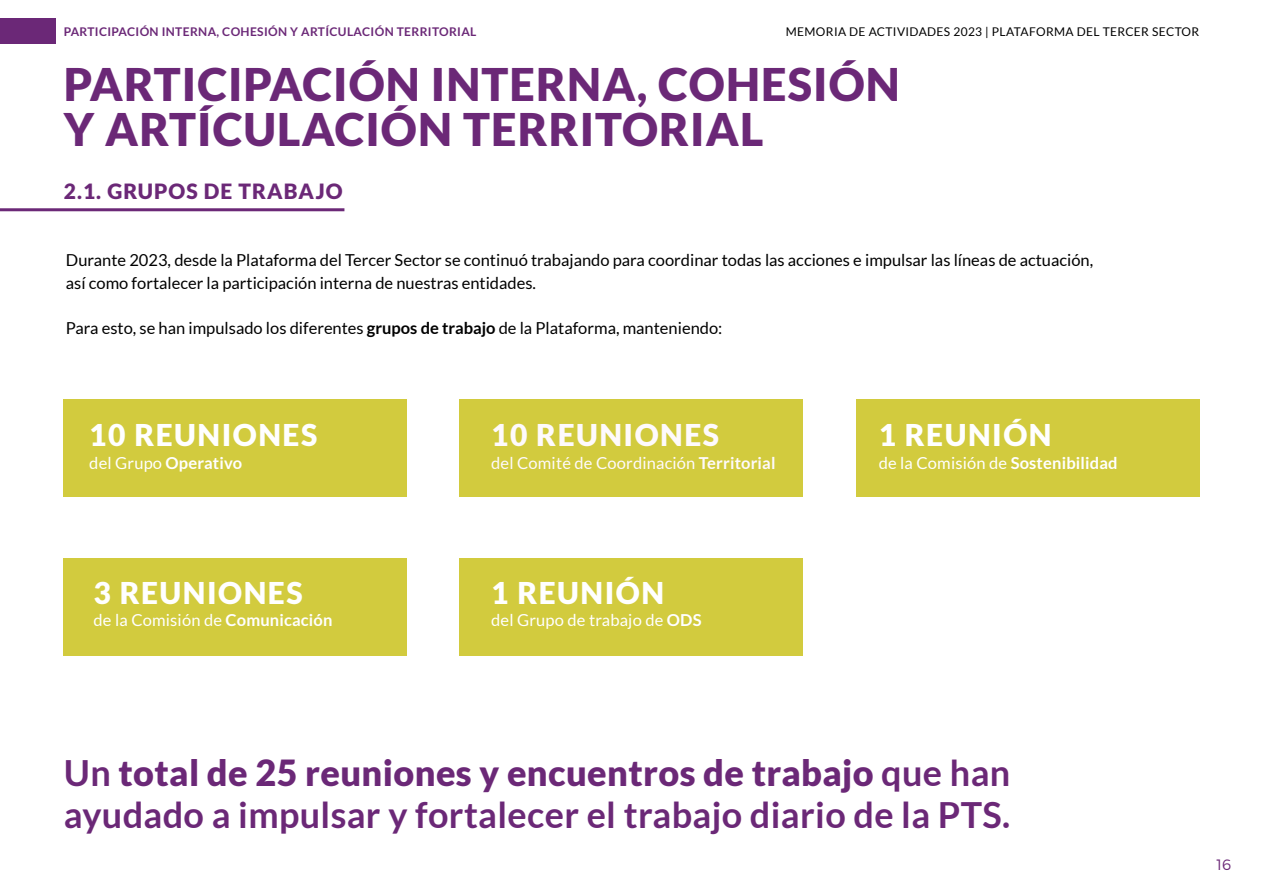
<style>
.page{position:relative;width:1263px;height:893px;background:#fff}
.page>*{position:absolute;margin:0;border:0;box-sizing:border-box;transform-origin:0 0}
.t1{font:900 45px/45px "Lato";letter-spacing:.025em;color:#6b2877}
.t2{font:700 36px/42px "Lato";letter-spacing:.01em;color:#6b2877}
.t3{font:900 30px "Lato";letter-spacing:.05em;color:#fff}
.t4{font:900 30px "Lato";letter-spacing:.05em;color:#fefafc}
.t5{font:900 21px "Lato";letter-spacing:.05em;color:#6b2877}
.t6{font:16.5px/22.5px "Lato";color:#000}
.t7{font:16.5px "Lato";letter-spacing:.01em;color:#fff}
.t8{font:16.5px "Lato";letter-spacing:.01em;color:#fefafc}
.t9{font:700 16.5px "Lato";letter-spacing:.01em;color:#fff}
.t10{font:300 15px "Montserrat";color:#6b2877}
.t11{font:700 12px "Lato";letter-spacing:.03em;color:#6b2877}
.t12{font:12px "Lato";letter-spacing:.03em;color:#000}
.s1{font-weight:700}
.s2{font-weight:400}
.s3{font-weight:900}
</style>
<div class="page">
<div style="left:0;top:18px;width:55px;height:26px;background:#6b2877"></div>
<div style="left:64px;top:558px;width:343px;height:98px;background:#d2cb3e"></div>
<div style="left:460px;top:558px;width:343px;height:98px;background:#d2cb3e"></div>
<div style="left:64px;top:399px;width:343px;height:98px;background:#d2cb3e"></div>
<div style="left:460px;top:399px;width:343px;height:98px;background:#d2cb3e"></div>
<div style="left:856px;top:399px;width:343px;height:98px;background:#d2cb3e"></div>
<hr style="left:0;top:208px;width:344px;height:3px;background:#6b2877">
<p class="t11" style="left:64px;top:25px;width:414px">PARTICIPACIÓN INTERNA, COHESIÓN Y ARTÍCULACIÓN TERRITORIAL</p>
<p class="t12" style="left:786px;top:25px;width:415px">MEMORIA DE ACTIVIDADES 2023 | PLATAFORMA DEL TERCER SECTOR</p>
<h1 class="t1" style="left:64px;top:61px;width:838px">PARTICIPACIÓN INTERNA, COHESIÓN<br>Y ARTÍCULACIÓN TERRITORIAL</h1>
<p class="t5" style="left:64px;top:179px;width:280px">2.1. GRUPOS DE TRABAJO</p>
<p class="t6" style="left:66px;top:249px;width:1029px">Durante 2023, desde la Plataforma del Tercer Sector se continuó trabajando para coordinar todas las acciones e impulsar las líneas de actuación, así como fortalecer la participación interna de nuestras entidades.</p>
<p class="t6" style="left:66px;top:316px;width:658px">Para esto, se han impulsado los diferentes <span class="s1">grupos de trabajo</span> de la Plataforma, manteniendo:</p>
<h3 class="t3" style="left:89px;top:418px;width:229px">10 REUNIONES</h3>
<p class="t9" style="left:89px;top:453px;width:154px"><span class="s2">del Grupo</span> Operativo</p>
<h3 class="t3" style="left:94px;top:575px;width:211px">3 REUNIONES</h3>
<p class="t7" style="left:94px;top:611px;width:240px">de la Comisión de <span class="s1">Comunicación</span></p>
<h3 class="t4" style="left:491px;top:418px;width:229px">10 REUNIONES</h3>
<p class="t8" style="left:491px;top:454px;width:286px">del Comité de Coordinación <span class="s1">Territorial</span></p>
<h3 class="t3" style="left:491px;top:575px;width:174px">1 REUNIÓN</h3>
<p class="t7" style="left:491px;top:611px;width:212px">del Grupo de trabajo de <span class="s1">ODS</span></p>
<h3 class="t3" style="left:879px;top:418px;width:174px">1 REUNIÓN</h3>
<p class="t7" style="left:879px;top:454px;width:240px">de la Comisión de <span class="s1">Sostenibilidad</span></p>
<h2 class="t2" style="left:64px;top:751px;width:948px">Un <span class="s3">total de 25 reuniones y encuentros de trabajo</span> que han ayudado a impulsar y fortalecer el trabajo diario de la PTS.</h2>
<p class="t10" style="left:1216px;top:856px;width:16px">16</p>
</div>
